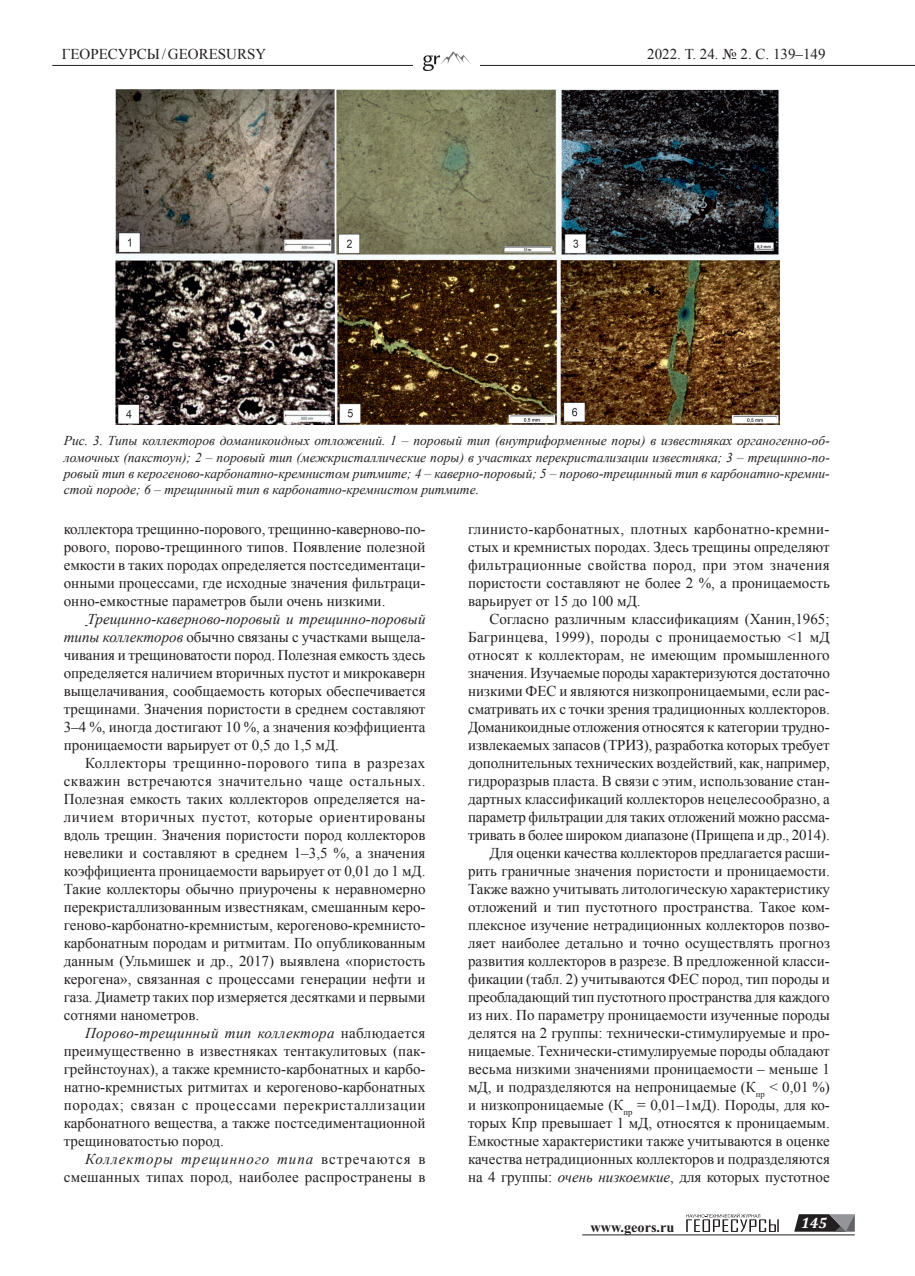
<style>
.page{position:relative;width:915px;height:1276px;background:#fff}
.page>*{position:absolute;margin:0;border:0;box-sizing:border-box;transform-origin:0 0}
.t1{font:15px/18px "Times New Roman";color:#231f20;text-align:justify}
.t2{font:italic 700 15px "Cambria";color:#fff}
.t3{font:700 14.25px "Times New Roman";color:#231f20}
.t4{font:italic 13.5px/16.2px "Times New Roman";color:#231f20;text-align:justify}
.s1{font-style:italic}
</style>
<div class="page">
<hr style="left:582px;top:1234px;width:272px;height:1px;background:#231f20">
<svg style="left:686px;top:1213px;width:92px;height:19px"></svg>
<svg style="left:794px;top:1214px;width:60px;height:17px"></svg>
<hr style="left:52px;top:65px;width:862px;height:1px;background:#231f20">
<img style="left:413px;top:51px;width:66px;height:20px">
<img style="left:115px;top:89px;width:663px;height:335px">
<p class="t1" style="left:62px;top:44px;width:206px">ГЕОРЕСУРСЫ/GEORESURSY</p>
<p class="t1" style="left:647px;top:44px;width:180px">2022. Т. 24. № 2. С. 139–149</p>
<p class="t4" style="left:64px;top:432px;width:767px">Рис. 3. Типы коллекторов доманикоидных отложений. 1 – поровый тип (внутриформенные поры) в известняках органогенно-об&shy;ломочных (пакстоун); 2 – поровый тип (межкристаллические поры) в участках перекристализации известняка; 3 – трещинно-по&shy;ровый тип в керогеново-карбонатно-кремнистом ритмите; 4 – каверно-поровый; 5 – порово-трещинный тип в карбонатно-кремни&shy;стой породе; 6 – трещинный тип в карбонатно-кремнистом ритмите.</p>
<p class="t1" style="left:64px;top:520px;width:363px">КОЛЛЕКТОРА ТРЕЩИННО-ПОРОВОГО, ТРЕЩИННО-КАВЕРНОВО-ПО-РОВОГО, ПОРОВО-ТРЕЩИННОГО ТИПОВ. ПОЯВЛЕНИЕ ПОЛЕЗНОЙ ЕМКОСТИ В ТАКИХ ПОРОДАХ ОПРЕДЕЛЯЕТСЯ ПОСТСЕДИМЕНТАЦИ-ОННЫМИ ПРОЦЕССАМИ, ГДЕ ИСХОДНЫЕ ЗНАЧЕНИЯ ФИЛЬТРАЦИ-ОННО-ЕМКОСТНЫЕ ПАРАМЕТРОВ БЫЛИ ОЧЕНЬ НИЗКИМИ.</p>
<p class="t1" style="left:64px;top:610px;width:363px;text-indent:24px"><span class="s1">Трещинно-каверново-поровый и трещинно-поровый типы коллекторов</span> ОБЫЧНО СВЯЗАНЫ С УЧАСТКАМИ ВЫЩЕЛА-ЧИВАНИЯ И ТРЕЩИНОВАТОСТИ ПОРОД. ПОЛЕЗНАЯ ЕМКОСТЬ ЗДЕСЬ ОПРЕДЕЛЯЕТСЯ НАЛИЧИЕМ ВТОРИЧНЫХ ПУСТОТ И МИКРОКАВЕРН ВЫЩЕЛАЧИВАНИЯ, СООБЩАЕМОСТЬ КОТОРЫХ ОБЕСПЕЧИВАЕТСЯ ТРЕЩИНАМИ. ЗНАЧЕНИЯ ПОРИСТОСТИ В СРЕДНЕМ СОСТАВЛЯЮТ 3–4 %, ИНОГДА ДОСТИГАЮТ 10 %, А ЗНАЧЕНИЯ КОЭФФИЦИЕНТА ПРОНИЦАЕМОСТИ ВАРЬИРУЕТ ОТ 0,5 ДО 1,5 МД.</p>
<p class="t1" style="left:64px;top:754px;width:363px;text-indent:21px">КОЛЛЕКТОРЫ ТРЕЩИННО-ПОРОВОГО ТИПА В РАЗРЕЗАХ СКВАЖИН ВСТРЕЧАЮТСЯ ЗНАЧИТЕЛЬНО ЧАЩЕ ОСТАЛЬНЫХ.<br>ПОЛЕЗНАЯ ЕМКОСТЬ ТАКИХ КОЛЛЕКТОРОВ ОПРЕДЕЛЯЕТСЯ НА-ЛИЧИЕМ ВТОРИЧНЫХ ПУСТОТ, КОТОРЫЕ ОРИЕНТИРОВАНЫ ВДОЛЬ ТРЕЩИН. ЗНАЧЕНИЯ ПОРИСТОСТИ ПОРОД КОЛЛЕКТОРОВ НЕВЕЛИКИ И СОСТАВЛЯЮТ В СРЕДНЕМ 1–3,5 %, А ЗНАЧЕНИЯ КОЭФФИЦИЕНТА ПРОНИЦАЕМОСТИ ВАРЬИРУЕТ ОТ 0,01 ДО 1 МД.<br>ТАКИЕ КОЛЛЕКТОРЫ ОБЫЧНО ПРИУРОЧЕНЫ К НЕРАВНОМЕРНО ПЕРЕКРИСТАЛЛИЗОВАННЫМ ИЗВЕСТНЯКАМ, СМЕШАННЫМ КЕРО-ГЕНОВО-КАРБОНАТНО-КРЕМНИСТЫМ, КЕРОГЕНОВО-КРЕМНИСТО-КАРБОНАТНЫМ ПОРОДАМ И РИТМИТАМ. ПО ОПУБЛИКОВАННЫМ ДАННЫМ (УЛЬМИШЕК И ДР., 2017) ВЫЯВЛЕНА «ПОРИСТОСТЬ КЕРОГЕНА», СВЯЗАННАЯ С ПРОЦЕССАМИ ГЕНЕРАЦИИ НЕФТИ И ГАЗА. ДИАМЕТР ТАКИХ ПОР ИЗМЕРЯЕТСЯ ДЕСЯТКАМИ И ПЕРВЫМИ СОТНЯМИ НАНОМЕТРОВ.</p>
<p class="t1" style="left:64px;top:1024px;width:363px;text-indent:21px"><span class="s1">Порово-трещинный тип коллектора</span> НАБЛЮДАЕТСЯ ПРЕИМУЩЕСТВЕННО В ИЗВЕСТНЯКАХ ТЕНТАКУЛИТОВЫХ (ПАК-ГРЕЙНСТОУНАХ), А ТАКЖЕ КРЕМНИСТО-КАРБОНАТНЫХ И КАРБО-НАТНО-КРЕМНИСТЫХ РИТМИТАХ И КЕРОГЕНОВО-КАРБОНАТНЫХ ПОРОДАХ; СВЯЗАН С ПРОЦЕССАМИ ПЕРЕКРИСТАЛЛИЗАЦИИ КАРБОНАТНОГО ВЕЩЕСТВА, А ТАКЖЕ ПОСТСЕДИМЕНТАЦИОННОЙ ТРЕЩИНОВАТОСТЬЮ ПОРОД.</p>
<p class="t1" style="left:64px;top:1150px;width:363px;text-align:right"><span class="s1">Коллекторы трещинного типа</span> ВСТРЕЧАЮТСЯ В<br>СМЕШАННЫХ ТИПАХ ПОРОД, НАИБОЛЕЕ РАСПРОСТРАНЕНЫ В</p>
<p class="t1" style="left:468px;top:519px;width:363px">ГЛИНИСТО-КАРБОНАТНЫХ, ПЛОТНЫХ КАРБОНАТНО-КРЕМНИ-СТЫХ И КРЕМНИСТЫХ ПОРОДАХ. ЗДЕСЬ ТРЕЩИНЫ ОПРЕДЕЛЯЮТ ФИЛЬТРАЦИОННЫЕ СВОЙСТВА ПОРОД, ПРИ ЭТОМ ЗНАЧЕНИЯ ПОРИСТОСТИ СОСТАВЛЯЮТ НЕ БОЛЕЕ 2 %, А ПРОНИЦАЕМОСТЬ ВАРЬИРУЕТ ОТ 15 ДО 100 МД.</p>
<p class="t1" style="left:468px;top:609px;width:363px;text-align:right">СОГЛАСНО РАЗЛИЧНЫМ КЛАССИФИКАЦИЯМ (ХАНИН,1965; БАГРИНЦЕВА, 1999), ПОРОДЫ С ПРОНИЦАЕМОСТЬЮ &lt;1 МД ОТНОСЯТ К КОЛЛЕКТОРАМ, НЕ ИМЕЮЩИМ ПРОМЫШЛЕННОГО ЗНАЧЕНИЯ. ИЗУЧАЕМЫЕ ПОРОДЫ ХАРАКТЕРИЗУЮТСЯ ДОСТАТОЧНО НИЗКИМИ ФЕС И ЯВЛЯЮТСЯ НИЗКОПРОНИЦАЕМЫМИ, ЕСЛИ РАС-СМАТРИВАТЬ ИХ С ТОЧКИ ЗРЕНИЯ ТРАДИЦИОННЫХ КОЛЛЕКТОРОВ.<br>ДОМАНИКОИДНЫЕ ОТЛОЖЕНИЯ ОТНОСЯТСЯ К КАТЕГОРИИ ТРУДНО-ИЗВЛЕКАЕМЫХ ЗАПАСОВ (ТРИЗ), РАЗРАБОТКА КОТОРЫХ ТРЕБУЕТ ДОПОЛНИТЕЛЬНЫХ ТЕХНИЧЕСКИХ ВОЗДЕЙСТВИЙ, КАК, НАПРИМЕР, ГИДРОРАЗРЫВ ПЛАСТА. В СВЯЗИ С ЭТИМ, ИСПОЛЬЗОВАНИЕ СТАН-ДАРТНЫХ КЛАССИФИКАЦИЙ КОЛЛЕКТОРОВ НЕЦЕЛЕСООБРАЗНО, А ПАРАМЕТР ФИЛЬТРАЦИИ ДЛЯ ТАКИХ ОТЛОЖЕНИЙ МОЖНО РАССМА-ТРИВАТЬ В БОЛЕЕ ШИРОКОМ ДИАПАЗОНЕ (ПРИЩЕПА И ДР., 2014).<br>ДЛЯ ОЦЕНКИ КАЧЕСТВА КОЛЛЕКТОРОВ ПРЕДЛАГАЕТСЯ РАСШИ-РИТЬ ГРАНИЧНЫЕ ЗНАЧЕНИЯ ПОРИСТОСТИ И ПРОНИЦАЕМОСТИ.<br>ТАКЖЕ ВАЖНО УЧИТЫВАТЬ ЛИТОЛОГИЧЕСКУЮ ХАРАКТЕРИСТИКУ ОТЛОЖЕНИЙ И ТИП ПУСТОТНОГО ПРОСТРАНСТВА. ТАКОЕ КОМ-ПЛЕКСНОЕ ИЗУЧЕНИЕ НЕТРАДИЦИОННЫХ КОЛЛЕКТОРОВ ПОЗВО-ЛЯЕТ НАИБОЛЕЕ ДЕТАЛЬНО И ТОЧНО ОСУЩЕСТВЛЯТЬ ПРОГНОЗ РАЗВИТИЯ КОЛЛЕКТОРОВ В РАЗРЕЗЕ. В ПРЕДЛОЖЕННОЙ КЛАССИ-ФИКАЦИИ (ТАБЛ. 2) УЧИТЫВАЮТСЯ ФЕС ПОРОД, ТИП ПОРОДЫ И ПРЕОБЛАДАЮЩИЙ ТИП ПУСТОТНОГО ПРОСТРАНСТВА ДЛЯ КАЖДОГО ИЗ НИХ. ПО ПАРАМЕТРУ ПРОНИЦАЕМОСТИ ИЗУЧЕННЫЕ ПОРОДЫ ДЕЛЯТСЯ НА 2 ГРУППЫ: ТЕХНИЧЕСКИ-СТИМУЛИРУЕМЫЕ И ПРО-НИЦАЕМЫЕ. ТЕХНИЧЕСКИ-СТИМУЛИРУЕМЫЕ ПОРОДЫ ОБЛАДАЮТ ВЕСЬМА НИЗКИМИ ЗНАЧЕНИЯМИ ПРОНИЦАЕМОСТИ – МЕНЬШЕ 1<br>МД, И ПОДРАЗДЕЛЯЮТСЯ НА НЕПРОНИЦАЕМЫЕ (К<sub>ПР</sub> &lt; 0,01 %)<br>И НИЗКОПРОНИЦАЕМЫЕ (К<sub>ПР</sub> = 0,01–1МД). ПОРОДЫ, ДЛЯ КО-ТОРЫХ КПР ПРЕВЫШАЕТ 1 МД, ОТНОСЯТСЯ К ПРОНИЦАЕМЫМ.<br>ЕМКОСТНЫЕ ХАРАКТЕРИСТИКИ ТАКЖЕ УЧИТЫВАЮТСЯ В ОЦЕНКЕ КАЧЕСТВА НЕТРАДИЦИОННЫХ КОЛЛЕКТОРОВ И ПОДРАЗДЕЛЯЮТСЯ НА 4 ГРУППЫ: <span class="s1">очень низкоемкие</span>, ДЛЯ КОТОРЫХ ПУСТОТНОЕ</p>
<p class="t3" style="left:590px;top:1217px;width:85px">www.geors.ru</p>
<p class="t2" style="left:800px;top:1212px;width:27px">145</p>
</div>
